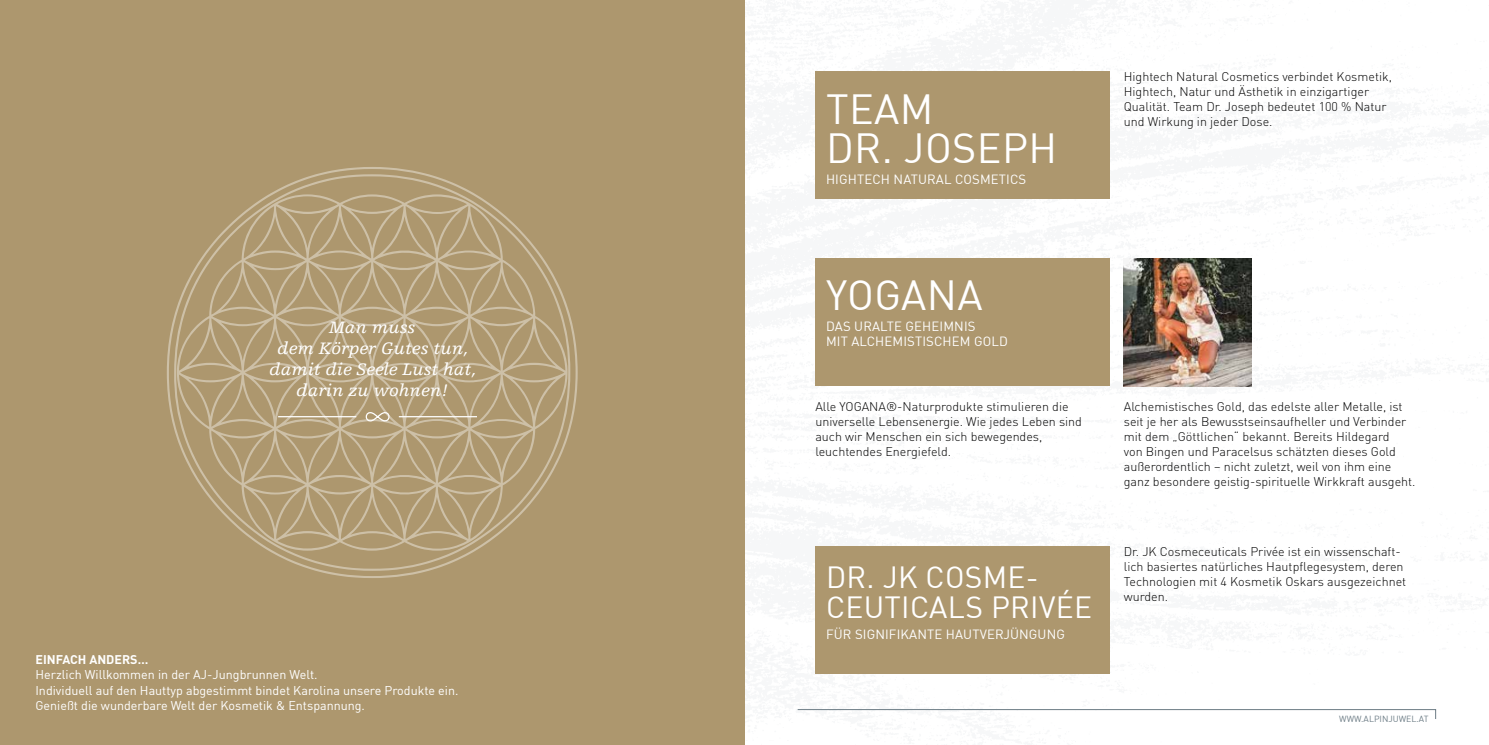
<style>
.page{position:relative;width:1489px;height:745px;background:#fff}
.page>*{position:absolute;margin:0;border:0;box-sizing:border-box;transform-origin:0 0}
.t1{font:41.25px/38.8px "DIN";letter-spacing:.01em;color:#fff}
.t2{font:30px/30px "DIN";letter-spacing:.01em;color:#fff}
.t3{font:italic 17.5px/21px "Egyptienne F";color:#fff;text-align:center}
.t4{font:13.12px/15.8px "DIN";letter-spacing:.01em;color:#fff}
.t5{font:300 12.5px/15px "DIN";color:#000}
.t6{font:12.5px/15px "DIN";color:#fff}
.t7{font:700 12.5px "DIN";color:#fff}
.t8{font:8.75px "DIN";color:#6c7c85}
</style>
<div class="page">
<div style="left:0;top:0;width:744px;height:744px;background:#ad976e"></div>
<svg style="left:797px;top:709px;width:638px;height:2px"></svg>
<svg style="left:167px;top:167px;width:410px;height:410px"></svg>
<svg style="left:174px;top:174px;width:396px;height:396px"></svg>
<div style="left:815px;top:71px;width:294px;height:127px;background:#ad976e"></div>
<div style="left:815px;top:546px;width:294px;height:127px;background:#ad976e"></div>
<div style="left:815px;top:258px;width:294px;height:128px;background:#ad976e"></div>
<hr style="left:278px;top:416px;width:78px;height:1px;background:#fff">
<hr style="left:399px;top:416px;width:78px;height:1px;background:#fff">
<svg style="left:365px;top:411px;width:25px;height:12px"></svg>
<img style="left:1123px;top:258px;width:128px;height:128px">
<h3 class="t3" style="left:269px;top:317px;width:209px">Man muss<br>dem Körper Gutes tun, damit die Seele Lust hat, darin zu wohnen!</h3>
<p class="t7" style="left:35px;top:651px;width:114px">EINFACH ANDERS…</p>
<p class="t6" style="left:35px;top:666px;width:424px">Herzlich Willkommen in der AJ-Jungbrunnen Welt.<br>Individuell auf den Hauttyp abgestimmt bindet Karolina unsere Produkte ein.<br>Genießt die wunderbare Welt der Kosmetik &amp; Entspannung.</p>
<h1 class="t1" style="left:826px;top:89px;width:233px">TEAM<br>DR. JOSEPH</h1>
<p class="t4" style="left:826px;top:171px;width:202px">HIGHTECH NATURAL COSMETICS</p>
<h1 class="t1" style="left:826px;top:274px;width:158px">YOGANA</h1>
<p class="t4" style="left:826px;top:317px;width:183px">DAS URALTE GEHEIMNIS<br>MIT ALCHEMISTISCHEM GOLD</p>
<p class="t5" style="left:1123px;top:69px;width:269px">Hightech Natural Cosmetics verbindet Kosmetik, Hightech, Natur und Ästhetik in einzigartiger Qualität. Team Dr. Joseph bedeutet 100 % Natur und Wirkung in jeder Dose.</p>
<p class="t5" style="left:815px;top:399px;width:268px">Alle YOGANA®-Naturprodukte stimulieren die universelle Lebensenergie. Wie jedes Leben sind auch wir Menschen ein sich bewegendes, leuchtendes Energiefeld.</p>
<p class="t5" style="left:1123px;top:399px;width:293px">Alchemistisches Gold, das edelste aller Metalle, ist seit je her als Bewusstseinsaufheller und Verbinder mit dem „Göttlichen“ bekannt. Bereits Hildegard<br>von Bingen und Paracelsus schätzten dieses Gold außerordentlich – nicht zuletzt, weil von ihm eine ganz besondere geistig-spirituelle Wirkkraft ausgeht.</p>
<h2 class="t2" style="left:826px;top:561px;width:267px">DR. JK COSME-<br>CEUTICALS PRIVÉE</h2>
<p class="t4" style="left:826px;top:626px;width:240px">FÜR SIGNIFIKANTE HAUTVERJÜNGUNG</p>
<p class="t5" style="left:1123px;top:544px;width:284px">Dr. JK Cosmeceuticals Privée ist ein wissenschaft&shy;lich basiertes natürliches Hautpflegesystem, deren Technologien mit 4 Kosmetik Oskars ausgezeichnet wurden.</p>
<p class="t8" style="left:1339px;top:712px;width:91px">WWW.ALPINJUWEL.AT</p>
</div>
